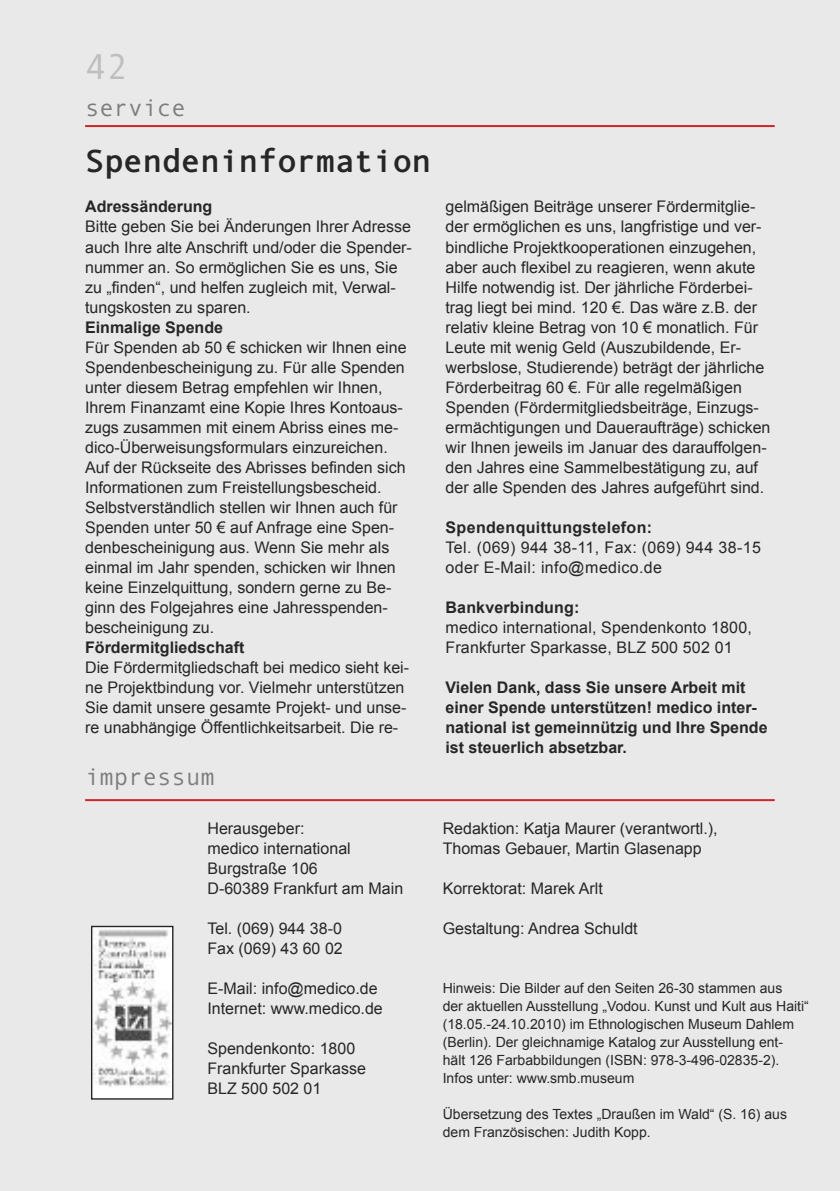
<style>
.page{position:relative;width:840px;height:1191px;background:#fff}
.page>*{position:absolute;margin:0;border:0;box-sizing:border-box;transform-origin:0 0}
.t1{font:36px "Andale Mono";color:#bebebe}
.t2{font:700 32px "Andale Mono";color:#272627}
.t3{font:24px "Andale Mono";color:#7d7d7d}
.t4{font:16px/20px "Arial";color:#272627}
.t5{font:700 16px/20px "Arial";color:#272627}
.t6{font:16px/20px "Arial";letter-spacing:.025em;color:#272627}
.t7{font:700 16px "Arial";letter-spacing:.02em;color:#272627}
.t8{font:14px/18px "Arial";color:#272627}
</style>
<div class="page">
<div style="left:0;top:0;width:839px;height:1191px;background:#e9e9e9"></div>
<div style="left:92px;top:926px;width:81px;height:173px;background:#fff"></div>
<img style="left:93px;top:927px;width:78px;height:160px">
<div style="left:91px;top:925px;width:82px;height:174px;border:1px solid #272627"></div>
<hr style="left:85px;top:799px;width:689px;height:2px;background:#cc262b">
<hr style="left:85px;top:125px;width:689px;height:2px;background:#cc262b">
<h1 class="t1" style="left:85px;top:54px;width:45px">42</h1>
<h3 class="t3" style="left:85px;top:99px;width:102px">service</h3>
<h2 class="t2" style="left:85px;top:148px;width:347px">Spendeninformation</h2>
<p class="t5" style="left:85px;top:197px;width:129px">Adressänderung</p>
<p class="t4" style="left:85px;top:217px;width:328px">Bitte geben Sie bei Änderungen Ihrer Adresse auch Ihre alte Anschrift und/oder die Spender&shy;nummer an. So ermöglichen Sie es uns, Sie zu „finden“, und helfen zugleich mit, Verwal&shy;tungskosten zu sparen.</p>
<p class="t5" style="left:85px;top:317px;width:139px">Einmalige Spende</p>
<p class="t4" style="left:85px;top:337px;width:323px">Für Spenden ab 50 € schicken wir Ihnen eine Spendenbescheinigung zu. Für alle Spenden unter diesem Betrag empfehlen wir Ihnen, Ihrem Finanzamt eine Kopie Ihres Kontoaus&shy;zugs zusammen mit einem Abriss eines me&shy;dico-Überweisungsformulars einzureichen.<br>Auf der Rückseite des Abrisses befinden sich Informationen zum Freistellungsbescheid.<br>Selbstverständlich stellen wir Ihnen auch für Spenden unter 50 € auf Anfrage eine Spen&shy;denbescheinigung aus. Wenn Sie mehr als einmal im Jahr spenden, schicken wir Ihnen keine Einzelquittung, sondern gerne zu Be&shy;ginn des Folgejahres eine Jahresspenden&shy;bescheinigung zu.</p>
<p class="t5" style="left:85px;top:637px;width:161px">Fördermitgliedschaft</p>
<p class="t4" style="left:85px;top:657px;width:325px">Die Fördermitgliedschaft bei medico sieht kei&shy;ne Projektbindung vor. Vielmehr unterstützen Sie damit unsere gesamte Projekt- und unse&shy;re unabhängige Öffentlichkeitsarbeit. Die re-</p>
<h3 class="t3" style="left:85px;top:768px;width:131px">impressum</h3>
<p class="t4" style="left:207px;top:818px;width:197px">Herausgeber:<br>medico international<br>Burgstraße 106<br>D-60389 Frankfurt am Main</p>
<p class="t4" style="left:207px;top:918px;width:137px">Tel. (069) 944 38-0<br>Fax (069) 43 60 02</p>
<p class="t4" style="left:207px;top:978px;width:177px">E-Mail: info@medico.de<br>Internet: www.medico.de</p>
<p class="t4" style="left:207px;top:1038px;width:160px">Spendenkonto: 1800<br>Frankfurter Sparkasse<br>BLZ 500 502 01</p>
<p class="t4" style="left:445px;top:197px;width:326px">gelmäßigen Beiträge unserer Fördermitglie&shy;der ermöglichen es uns, langfristige und ver&shy;bindliche Projektkooperationen einzugehen, aber auch flexibel zu reagieren, wenn akute Hilfe notwendig ist. Der jährliche Förderbei&shy;trag liegt bei mind. 120 €. Das wäre z.B. der relativ kleine Betrag von 10 € monatlich. Für Leute mit wenig Geld (Auszubildende, Er&shy;werbslose, Studierende) beträgt der jährliche Förderbeitrag 60 €. Für alle regelmäßigen Spenden (Fördermitgliedsbeiträge, Einzugs&shy;ermächtigungen und Daueraufträge) schicken wir Ihnen jeweils im Januar des darauffolgen&shy;den Jahres eine Sammelbestätigung zu, auf der alle Spenden des Jahres aufgeführt sind.</p>
<p class="t7" style="left:445px;top:518px;width:208px">Spendenquittungstelefon:</p>
<p class="t6" style="left:445px;top:537px;width:317px">Tel. (069) 944 38-11, Fax: (069) 944 38-15 oder E-Mail: info@medico.de</p>
<p class="t5" style="left:445px;top:597px;width:135px">Bankverbindung:</p>
<p class="t4" style="left:445px;top:617px;width:308px">medico international, Spendenkonto 1800,<br>Frankfurter Sparkasse, BLZ 500 502 01</p>
<p class="t5" style="left:445px;top:677px;width:323px">Vielen Dank, dass Sie unsere Arbeit mit einer Spende unterstützen! medico inter&shy;national ist gemeinnützig und Ihre Spende ist steuerlich absetzbar.</p>
<p class="t4" style="left:442px;top:818px;width:276px">Redaktion: Katja Maurer (verantwortl.),<br>Thomas Gebauer, Martin Glasenapp</p>
<p class="t4" style="left:442px;top:878px;width:162px">Korrektorat: Marek Arlt</p>
<p class="t4" style="left:442px;top:918px;width:196px">Gestaltung: Andrea Schuldt</p>
<p class="t8" style="left:442px;top:979px;width:367px">Hinweis: Die Bilder auf den Seiten 26-30 stammen aus<br>der aktuellen Ausstellung „Vodou. Kunst und Kult aus Haiti“ (18.05.-24.10.2010) im Ethnologischen Museum Dahlem (Berlin). Der gleichnamige Katalog zur Ausstellung ent&shy;hält 126 Farbabbildungen (ISBN: 978-3-496-02835-2).<br>Infos unter: www.smb.museum</p>
<p class="t8" style="left:442px;top:1105px;width:345px">Übersetzung des Textes „Draußen im Wald“ (S. 16) aus dem Französischen: Judith Kopp.</p>
</div>
